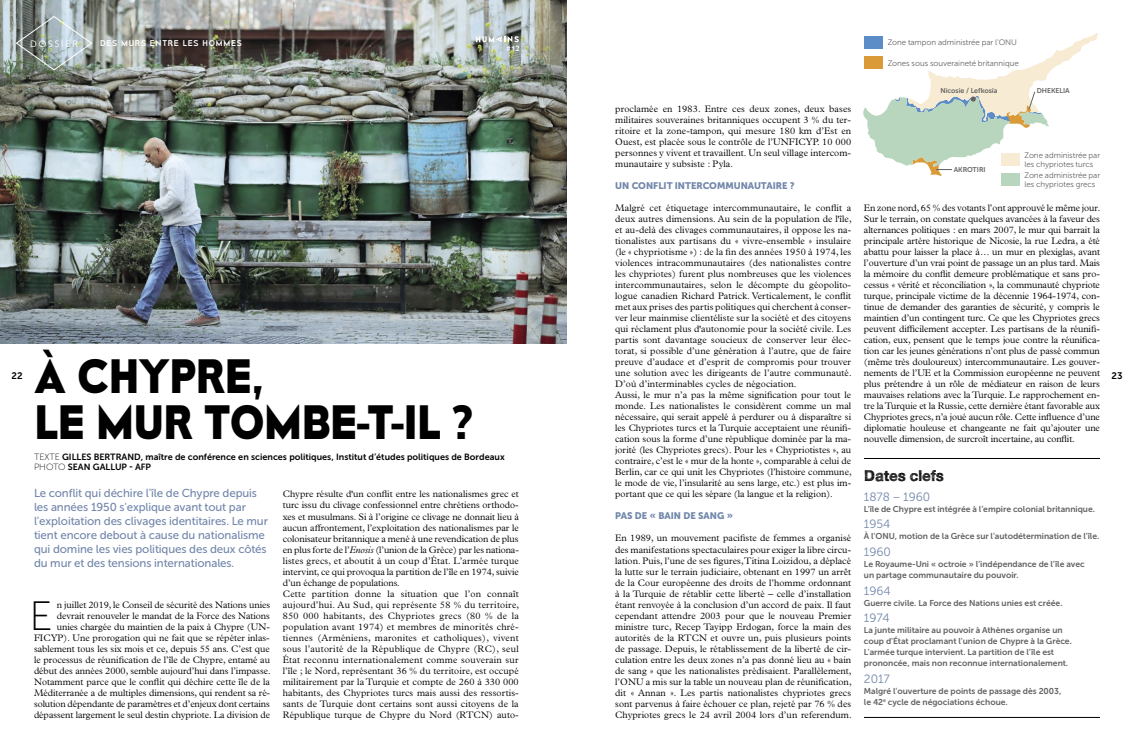
<style>
.page{position:relative;width:1134px;height:752px;background:#fff}
.page>*{position:absolute;margin:0;border:0;box-sizing:border-box;transform-origin:0 0}
.t1{font:700 44px/46px "Mesmerize Rg";letter-spacing:-.025em;color:#000}
.t2{font:40.9px "Museo Sans 100";color:#000}
.t3{font:700 15px "Sketchetik";color:#000}
.t4{font:12px "Museo Sans Cyrl 300";letter-spacing:-.005em;color:#7387ab}
.t5{font:11.5px/14px "Museo Sans Cyrl 500";letter-spacing:-.01em;color:#7387ab}
.t6{font:300 9.5px/11px "Plantin MT Pro";letter-spacing:.01em;color:#000;text-align:justify}
.t7{font:9.5px "Museo Sans Cyrl 900";color:#7387ab}
.t8{font:9.5px "Museo Sans Cyrl 700";color:#000}
.t9{font:9px/10px "Museo Sans Cyrl 700";color:#000}
.t10{font:9px "Museo Sans Cyrl 100";letter-spacing:.21em;color:#fff}
.t11{font:8.5px/11px "Museo Sans Cyrl 700";letter-spacing:-.005em;color:#636363}
.t12{font:8px/9px "Museo Sans Cyrl 300";letter-spacing:-.005em;color:#636363}
.t13{font:7.8px "Mesmerize Rg";letter-spacing:.1em;color:#fff}
.t14{font:7px "Museo Sans Cyrl 700";letter-spacing:-.005em;color:#636363}
.t15{font:7px "Mesmerize Rg";color:#fff}
.s1{font-family:"Museo Sans Cyrl 100"}
.s2{font-style:italic}
</style>
<div class="page">
<img style="left:0;top:0;width:567px;height:343px">
<hr style="left:864px;top:458px;width:236px;height:1px;background:#000">
<hr style="left:864px;top:716px;width:236px;height:1px;background:#000">
<svg style="left:15px;top:16px;width:78px;height:55px;background:#939f9b"></svg>
<svg style="left:476px;top:36px;width:43px;height:6px"></svg>
<svg style="left:863px;top:33px;width:235px;height:143px"></svg>
<div style="left:1001px;top:152px;width:19px;height:13px;background:#f8ebd3"></div>
<div style="left:1001px;top:172px;width:19px;height:13px;background:#b7d6bd"></div>
<div style="left:864px;top:36px;width:19px;height:13px;background:#5c8dc6"></div>
<div style="left:864px;top:56px;width:19px;height:13px;background:#db9a38"></div>
<p class="t10" style="left:30px;top:39px;width:49px">DOSSIER</p>
<p class="t13" style="left:100px;top:39px;width:143px">DES MURS ENTRE LES HOMMES</p>
<p class="t15" style="left:506px;top:44px;width:15px">#12</p>
<p class="t8" style="left:11px;top:370px;width:13px">22</p>
<h1 class="t1" style="left:34px;top:352px;width:441px">À CHYPRE,<br>LE MUR TOMBE-T-IL ?</h1>
<p class="t9" style="left:34px;top:452px;width:472px"><span class="s1">TEXTE</span> GILLES BERTRAND, maître de conférence en sciences politiques, Institut d’études politiques de Bordeaux<br><span class="s1">PHOTO</span> SEAN GALLUP - AFP</p>
<p class="t5" style="left:34px;top:486px;width:235px">Le conflit qui déchire l'île de Chypre depuis les années 1950 s'explique avant tout par l'exploitation des clivages identitaires. Le mur tient encore debout à cause du nationalisme qui domine les vies politiques des deux côtés du mur et des tensions internationales.</p>
<h2 class="t2" style="left:30px;top:593px;width:25px">E</h2>
<p class="t6" style="left:34px;top:598px;width:238px;text-align:right">n juillet 2019, le Conseil de sécurité des Nations unies devrait renouveler le mandat de la Force des Nations unies chargée du maintien de la paix à Chypre (UN-FICYP). Une prorogation qui ne fait que se répéter inlas&shy;sablement tous les six mois et ce, depuis 55 ans. C’est que le processus de réunification de l’île de Chypre, entamé au début des années 2000, semble aujourd’hui dans l’impasse.<br>Notamment parce que le conflit qui déchire cette île de la Méditerranée a de multiples dimensions, qui rendent sa ré&shy;solution dépendante de paramètres et d’enjeux dont certains dépassent largement le seul destin chypriote. La division de</p>
<p class="t6" style="left:283px;top:488px;width:238px;text-align:left">Chypre résulte d'un conflit entre les nationalismes grec et turc issu du clivage confessionnel entre chrétiens orthodo&shy;xes et musulmans. Si à l’origine ce clivage ne donnait lieu à aucun affrontement, l’exploitation des nationalismes par le colonisateur britannique a mené à une revendication de plus en plus forte de l’<span class="s2">Enosis</span> (l’union de la Grèce) par les nationa&shy;listes grecs, et aboutit à un coup d’État. L’armée turque intervint, ce qui provoqua la partition de l’île en 1974, suivie d’un échange de populations.<br>Cette partition donne la situation que l’on connaît aujourd’hui. Au Sud, qui représente 58 % du territoire, 850 000 habitants, des Chypriotes grecs (80 % de la population avant 1974) et membres de minorités chré&shy;tiennes (Arméniens, maronites et catholiques), vivent sous l’autorité de la République de Chypre (RC), seul État reconnu internationalement comme souverain sur l’île ; le Nord, représentant 36 % du territoire, est occupé militairement par la Turquie et compte de 260 à 330 000 habitants, des Chypriotes turcs mais aussi des ressortis&shy;sants de Turquie dont certains sont aussi citoyens de la République turque de Chypre du Nord (RTCN) auto-</p>
<p class="t6" style="left:615px;top:103px;width:238px">proclamée en 1983. Entre ces deux zones, deux bases militaires souveraines britanniques occupent 3 % du ter&shy;ritoire et la zone-tampon, qui mesure 180 km d’Est en Ouest, est placée sous le contrôle de l’UNFICYP. 10 000 personnes y vivent et travaillent. Un seul village intercom&shy;munautaire y subsiste : Pyla.</p>
<p class="t7" style="left:615px;top:180px;width:181px">UN CONFLIT INTERCOMMUNAUTAIRE ?</p>
<p class="t6" style="left:615px;top:202px;width:238px;text-align:left">Malgré cet étiquetage intercommunautaire, le conflit a deux autres dimensions. Au sein de la population de l'île, et au-delà des clivages communautaires, il oppose les na&shy;tionalistes aux partisans du « vivre-ensemble » insulaire (le « chypriotisme ») : de la fin des années 1950 à 1974, les violences intracommunautaires (des nationalistes contre les chypriotes) furent plus nombreuses que les violences intercommunautaires, selon le décompte du géopolito&shy;logue canadien Richard Patrick. Verticalement, le conflit met aux prises des partis politiques qui cherchent à conser&shy;ver leur mainmise clientéliste sur la société et des citoyens qui réclament plus d'autonomie pour la société civile. Les partis sont davantage soucieux de conserver leur élec&shy;torat, si possible d’une génération à l’autre, que de faire preuve d’audace et d’esprit de compromis pour trouver une solution avec les dirigeants de l’autre communauté.<br>D’où d’interminables cycles de négociation.<br>Aussi, le mur n’a pas la même signification pour tout le monde. Les nationalistes le considèrent comme un mal nécessaire, qui serait appelé à perdurer ou à disparaître si les Chypriotes turcs et la Turquie acceptaient une réunifi&shy;cation sous la forme d’une république dominée par la ma&shy;jorité (les Chypriotes grecs). Pour les « Chypriotistes », au contraire, c’est le « mur de la honte », comparable à celui de Berlin, car ce qui unit les Chypriotes (l’histoire commune, le mode de vie, l’insularité au sens large, etc.) est plus im&shy;portant que ce qui les sépare (la langue et la religion).</p>
<p class="t7" style="left:615px;top:510px;width:119px">PAS DE « BAIN DE SANG »</p>
<p class="t6" style="left:615px;top:532px;width:238px">En 1989, un mouvement pacifiste de femmes a organisé des manifestations spectaculaires pour exiger la libre circu&shy;lation. Puis, l’une de ses figures, Titina Loizidou, a déplacé la lutte sur le terrain judiciaire, obtenant en 1997 un arrêt de la Cour européenne des droits de l’homme ordonnant à la Turquie de rétablir cette liberté – celle d’installation étant renvoyée à la conclusion d’un accord de paix. Il faut cependant attendre 2003 pour que le nouveau Premier ministre turc, Recep Tayipp Erdogan, force la main des autorités de la RTCN et ouvre un, puis plusieurs points de passage. Depuis, le rétablissement de la liberté de cir&shy;culation entre les deux zones n’a pas donné lieu au « bain de sang » que les nationalistes prédisaient. Parallèlement, l’ONU a mis sur la table un nouveau plan de réunification, dit « Annan ». Les partis nationalistes chypriotes grecs sont parvenus à faire échouer ce plan, rejeté par 76 % des Chypriotes grecs le 24 avril 2004 lors d’un referendum.</p>
<p class="t12" style="left:888px;top:38px;width:131px">Zone tampon administrée par l'ONU</p>
<p class="t12" style="left:888px;top:58px;width:133px">Zones sous souveraineté britannique</p>
<p class="t14" style="left:940px;top:87px;width:58px">Nicosie / Lefkosía</p>
<p class="t14" style="left:1037px;top:87px;width:35px">DHEKELIA</p>
<p class="t14" style="left:954px;top:166px;width:33px">AKROTIRI</p>
<p class="t12" style="left:1024px;top:150px;width:77px">Zone administrée par les chypriotes turcs</p>
<p class="t12" style="left:1024px;top:170px;width:77px">Zone administrée par les chypriotes grecs</p>
<p class="t6" style="left:864px;top:202px;width:238px">En zone nord, 65 % des votants l’ont approuvé le même jour.<br>Sur le terrain, on constate quelques avancées à la faveur des alternances politiques : en mars 2007, le mur qui barrait la principale artère historique de Nicosie, la rue Ledra, a été abattu pour laisser la place à… un mur en plexiglas, avant l’ouverture d’un vrai point de passage un an plus tard. Mais la mémoire du conflit demeure problématique et sans pro&shy;cessus « vérité et réconciliation », la communauté chypriote turque, principale victime de la décennie 1964-1974, con&shy;tinue de demander des garanties de sécurité, y compris le maintien d’un contingent turc. Ce que les Chypriotes grecs peuvent difficilement accepter. Les partisans de la réunifi&shy;cation, eux, pensent que le temps joue contre la réunifica&shy;tion car les jeunes générations n’ont plus de passé commun (même très douloureux) intercommunautaire. Les gouver&shy;nements de l’UE et la Commission européenne ne peuvent plus prétendre à un rôle de médiateur en raison de leurs mauvaises relations avec la Turquie. Le rapprochement en&shy;tre la Turquie et la Russie, cette dernière étant favorable aux Chypriotes grecs, n’a joué aucun rôle. Cette influence d’une diplomatie houleuse et changeante ne fait qu’ajouter une nouvelle dimension, de surcroît incertaine, au conflit.</p>
<h3 class="t3" style="left:864px;top:466px;width:82px">Dates clefs</h3>
<p class="t4" style="left:864px;top:489px;width:68px">1878 – 1960</p>
<p class="t11" style="left:864px;top:503px;width:233px">L'île de Chypre est intégrée à l’empire colonial britannique.</p>
<p class="t4" style="left:864px;top:517px;width:28px">1954</p>
<p class="t11" style="left:864px;top:530px;width:237px">À l'ONU, motion de la Grèce sur l'autodétermination de l'île.</p>
<p class="t4" style="left:864px;top:545px;width:29px">1960</p>
<p class="t11" style="left:864px;top:558px;width:222px">Le Royaume-Uni « octroie » l’indépendance de l’île avec un partage communautaire du pouvoir.</p>
<p class="t4" style="left:864px;top:583px;width:28px">1964</p>
<p class="t11" style="left:864px;top:597px;width:200px">Guerre civile. La Force des Nations unies est créée.</p>
<p class="t4" style="left:864px;top:611px;width:27px">1974</p>
<p class="t11" style="left:864px;top:624px;width:209px">La junte militaire au pouvoir à Athènes organise un coup d'État proclamant l'union de Chypre à la Grèce.<br>L'armée turque intervient. La partition de l’île est prononcée, mais non reconnue internationalement.</p>
<p class="t4" style="left:864px;top:672px;width:27px">2017</p>
<p class="t11" style="left:864px;top:685px;width:199px">Malgré l'ouverture de points de passage dès 2003, le 42<sup>e</sup> cycle de négociations échoue.</p>
<p class="t8" style="left:1111px;top:370px;width:13px">23</p>
</div>
